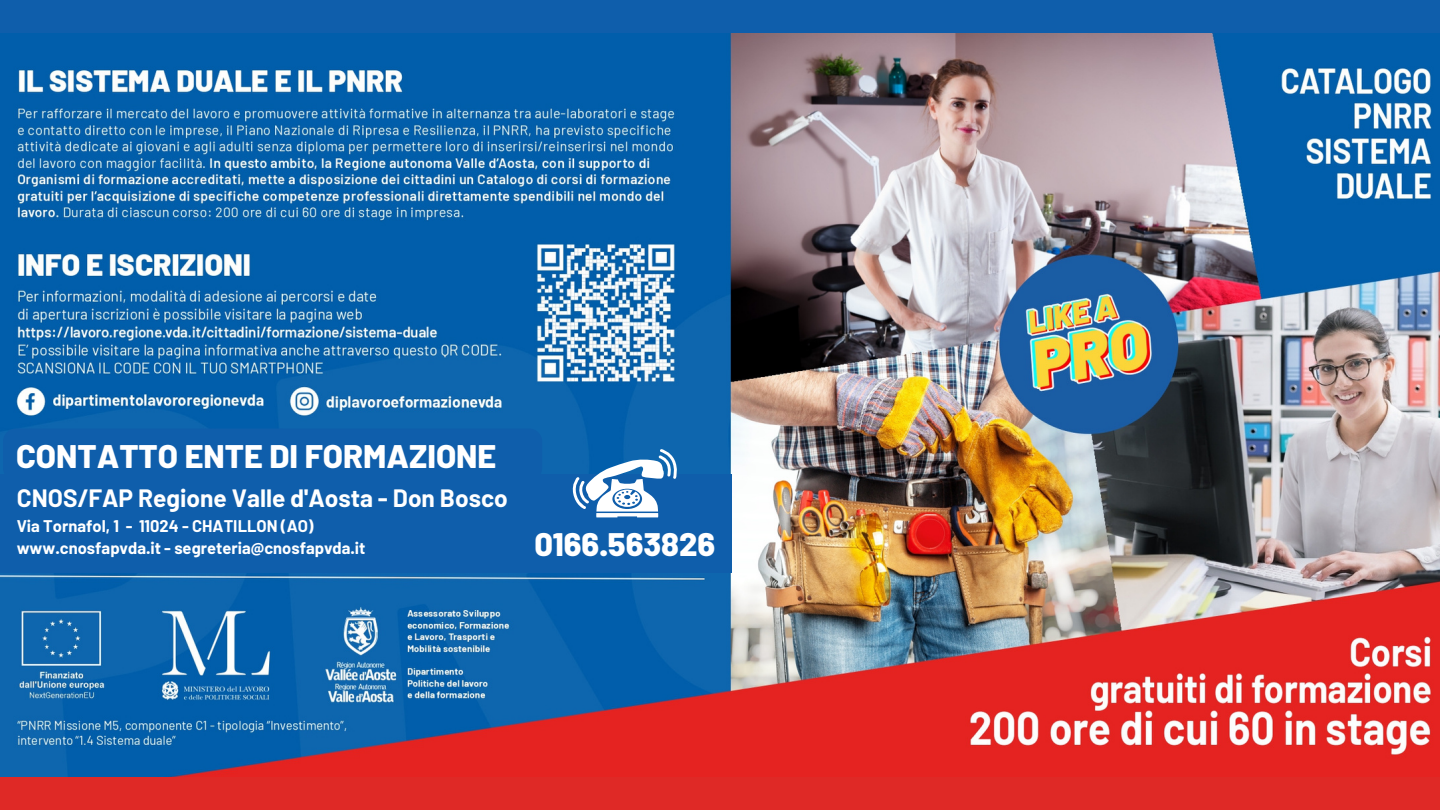
<style>
.page{position:relative;width:1440px;height:810px;background:#fff}
.page>*{position:absolute;margin:0;border:0;box-sizing:border-box;transform-origin:0 0}
.t1{font:800 32.6px "Barlow";color:#fff}
.t2{font:800 32.5px "Barlow";color:#fff}
.t3{font:700 24.5px "Barlow";color:#fff}
.t4{font:700 16.5px/22.5px "Barlow";color:#fff}
</style>
<div class="page">
<div style="left:0;top:0;width:1440px;height:118px;background:#0f5eab"></div>
<div style="left:0;top:718px;width:1440px;height:92px;background:#df2926"></div>
<img style="left:0;top:34px;width:1440px;height:743px">
<div style="left:0;top:474px;width:732px;height:99px;background:#0f5eab"></div>
<svg style="left:570px;top:449px;width:109px;height:68px"></svg>
<div style="left:3px;top:429px;width:539px;height:52px;background:#0f5eab;border-radius:13px"></div>
<h1 class="t1" style="left:16px;top:435px;width:482px">CONTATTO ENTE DI FORMAZIONE</h1>
<h3 class="t3" style="left:17px;top:483px;width:493px">CNOS/FAP Regione Valle d'Aosta - Don Bosco</h3>
<p class="t4" style="left:17px;top:514px;width:350px">Via Tornafol, 1 - 11024 - CHATILLON (AO) www.cnosfapvda.it - segreteria@cnosfapvda.it</p>
<h2 class="t2" style="left:30px;top:492px;width:480px">CONTATTO ENTE DI FORMAZIONE</h2>
<h2 class="t2" style="left:534px;top:524px;width:182px">0166.563826</h2>
</div>
